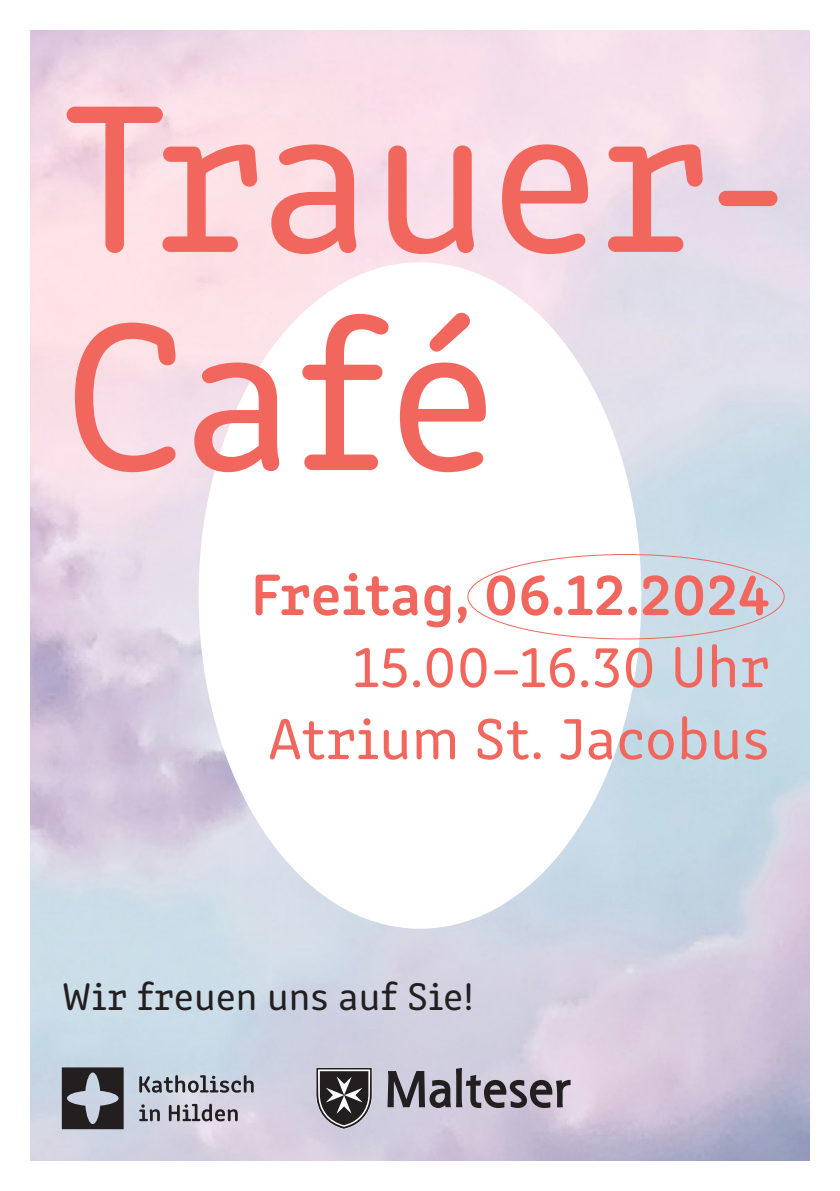
<style>
.page{position:relative;width:840px;height:1191px;background:#fff}
.page>*{position:absolute;margin:0;border:0;box-sizing:border-box;transform-origin:0 0}
.t1{font:218px/218px "Clone Rounded";color:#f1675e}
.t2{font:60px/72px "Clone Rounded";color:#f1675e;text-align:right}
.t3{font:600 60px "Clone Rounded";color:#f1675e}
.t4{font:40px "Clone Rounded";color:#231f20}
</style>
<div class="page">
<img style="left:31px;top:31px;width:777px;height:1129px">
<svg style="left:315px;top:1067px;width:57px;height:62px;background:#6a676a"></svg>
<svg style="left:387px;top:1068px;width:183px;height:40px;background:#908a95"></svg>
<svg style="left:62px;top:1067px;width:62px;height:62px;background:#515055"></svg>
<svg style="left:139px;top:1075px;width:114px;height:17px;background:#90949d"></svg>
<svg style="left:139px;top:1104px;width:21px;height:17px"></svg>
<svg style="left:169px;top:1103px;width:69px;height:18px"></svg>
<div style="left:198px;top:262px;width:443px;height:666px;background:#fff;border-radius:50%"></div>
<h1 class="t1" style="left:62px;top:53px;width:730px">Trauer-<br>Café</h1>
<p class="t3" style="left:251px;top:548px;width:520px">Freitag, 06.12.2024</p>
<p class="t2" style="left:267px;top:626px;width:503px">15.00–16.30 Uhr<br>Atrium St. Jacobus</p>
<p class="t4" style="left:62px;top:967px;width:413px">Wir freuen uns auf Sie!</p>
</div>
